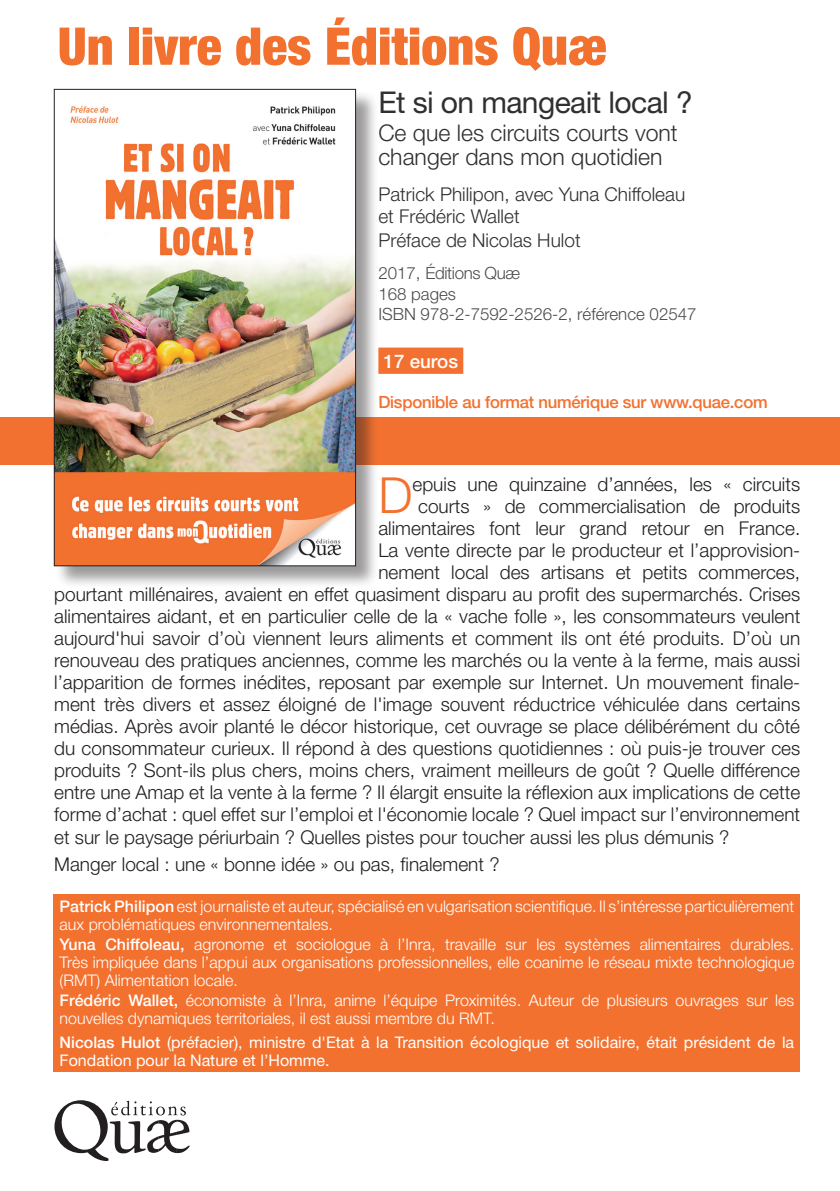
<style>
.page{position:relative;width:840px;height:1191px;background:#fff}
.page>*{position:absolute;margin:0;border:0;box-sizing:border-box;transform-origin:0 0}
.t1{font:900 condensed 52px "Helvetica Neue";color:#f3712f}
.t2{font:300 49.8px "Helvetica Neue";color:#f3712f}
.t3{font:30px "Helvetica Neue";letter-spacing:-.02em;color:#312f30}
.t4{font:300 23px/24px "Helvetica Neue";color:#312f30}
.t5{font:300 19px "Helvetica Neue";color:#231f20}
.t6{font:300 19px/22px "Helvetica Neue";color:#312f30}
.t7{font:500 18.8px "Helvetica Neue";color:#fff}
.t8{font:300 16.8px/20.6px "Helvetica Neue";color:#4b4c4d}
.t9{font:500 16.8px "Helvetica Neue";color:#f37130}
.t10{font:300 16px/18px "Helvetica Neue";color:#fff}
.t11{font:16px/18px "Helvetica Neue";color:#fff}
.s1{font-weight:500}
</style>
<div class="page">
<div style="left:378px;top:347px;width:85px;height:27px;background:#f37130"></div>
<svg style="left:54px;top:1100px;width:135px;height:61px"></svg>
<div style="left:0;top:417px;width:839px;height:48px;background:#f37130"></div>
<div style="left:55px;top:90px;width:323px;height:499px;background:#231f20;opacity:.45"></div>
<img style="left:56px;top:91px;width:297px;height:473px">
<div style="left:54px;top:89px;width:301px;height:477px;border:1px solid #231f20"></div>
<div style="left:54px;top:894px;width:745px;height:178px;background:#f3712f"></div>
<h1 class="t1" style="left:58px;top:14px;width:550px">Un livre des Éditions Quæ</h1>
<h3 class="t3" style="left:378px;top:84px;width:316px">Et si on mangeait local ?</h3>
<p class="t4" style="left:378px;top:120px;width:301px">Ce que les circuits courts vont changer dans mon quotidien</p>
<p class="t6" style="left:378px;top:183px;width:308px">Patrick Philipon, avec Yuna Chiffoleau et Frédéric Wallet</p>
<p class="t6" style="left:378px;top:229px;width:204px">Préface de Nicolas Hulot</p>
<p class="t8" style="left:378px;top:262px;width:319px">2017, Éditions Quæ<br>168 pages<br>ISBN 978-2-7592-2526-2, référence 02547</p>
<p class="t7" style="left:383px;top:350px;width:76px">17 euros</p>
<p class="t9" style="left:378px;top:392px;width:391px">Disponible au format numérique sur www.quae.com</p>
<h2 class="t2" style="left:378px;top:465px;width:36px">D</h2>
<p class="t5" style="left:412px;top:473px;width:389px">epuis une quinzaine d’années, les « circuits</p>
<p class="t5" style="left:418px;top:495px;width:383px">courts » de commercialisation de produits</p>
<p class="t5" style="left:378px;top:517px;width:423px">alimentaires font leur grand retour en France.</p>
<p class="t5" style="left:378px;top:539px;width:423px">La vente directe par le producteur et l’approvision-</p>
<p class="t5" style="left:378px;top:561px;width:423px">nement local des artisans et petits commerces,</p>
<p class="t5" style="left:54px;top:583px;width:747px">pourtant millénaires, avaient en effet quasiment disparu au profit des supermarchés. Crises</p>
<p class="t5" style="left:54px;top:605px;width:747px">alimentaires aidant, et en particulier celle de la « vache folle », les consommateurs veulent</p>
<p class="t5" style="left:54px;top:627px;width:747px">aujourd'hui savoir d’où viennent leurs aliments et comment ils ont été produits. D’où un</p>
<p class="t5" style="left:54px;top:649px;width:747px">renouveau des pratiques anciennes, comme les marchés ou la vente à la ferme, mais aussi</p>
<p class="t5" style="left:54px;top:671px;width:747px">l’apparition de formes inédites, reposant par exemple sur Internet. Un mouvement finale-</p>
<p class="t5" style="left:54px;top:693px;width:747px">ment très divers et assez éloigné de l'image souvent réductrice véhiculée dans certains</p>
<p class="t5" style="left:54px;top:715px;width:747px">médias. Après avoir planté le décor historique, cet ouvrage se place délibérément du côté</p>
<p class="t5" style="left:54px;top:737px;width:747px">du consommateur curieux. Il répond à des questions quotidiennes : où puis-je trouver ces</p>
<p class="t5" style="left:54px;top:759px;width:747px">produits ? Sont-ils plus chers, moins chers, vraiment meilleurs de goût ? Quelle différence</p>
<p class="t5" style="left:54px;top:781px;width:747px">entre une Amap et la vente à la ferme ? Il élargit ensuite la réflexion aux implications de cette</p>
<p class="t5" style="left:54px;top:803px;width:747px">forme d’achat : quel effet sur l’emploi et l'économie locale ? Quel impact sur l’environnement</p>
<p class="t5" style="left:54px;top:825px;width:676px">et sur le paysage périurbain ? Quelles pistes pour toucher aussi les plus démunis ?</p>
<p class="t5" style="left:54px;top:852px;width:446px">Manger local : une « bonne idée » ou pas, finalement ?</p>
<p class="t10" style="left:60px;top:897px;width:735px"><span class="s1">Patrick Philipon</span> est journaliste et auteur, spécialisé en vulgarisation scientifique. Il s’intéresse particulièrement aux problématiques environnementales.</p>
<p class="t10" style="left:60px;top:935px;width:735px;text-align:justify"><span class="s1">Yuna Chiffoleau,</span> agronome et sociologue à l’Inra, travaille sur les systèmes alimentaires durables.<br>Très impliquée dans l’appui aux organisations professionnelles, elle coanime le réseau mixte technologique (RMT) Alimentation locale.</p>
<p class="t10" style="left:60px;top:991px;width:735px"><span class="s1">Frédéric Wallet,</span> économiste à l’Inra, anime l’équipe Proximités. Auteur de plusieurs ouvrages sur les nouvelles dynamiques territoriales, il est aussi membre du RMT.</p>
<p class="t11" style="left:60px;top:1033px;width:735px"><span class="s1">Nicolas Hulot</span> (préfacier), ministre d'Etat à la Transition écologique et solidaire, était président de la<br>Fondation pour la Nature et l’Homme.</p>
</div>
